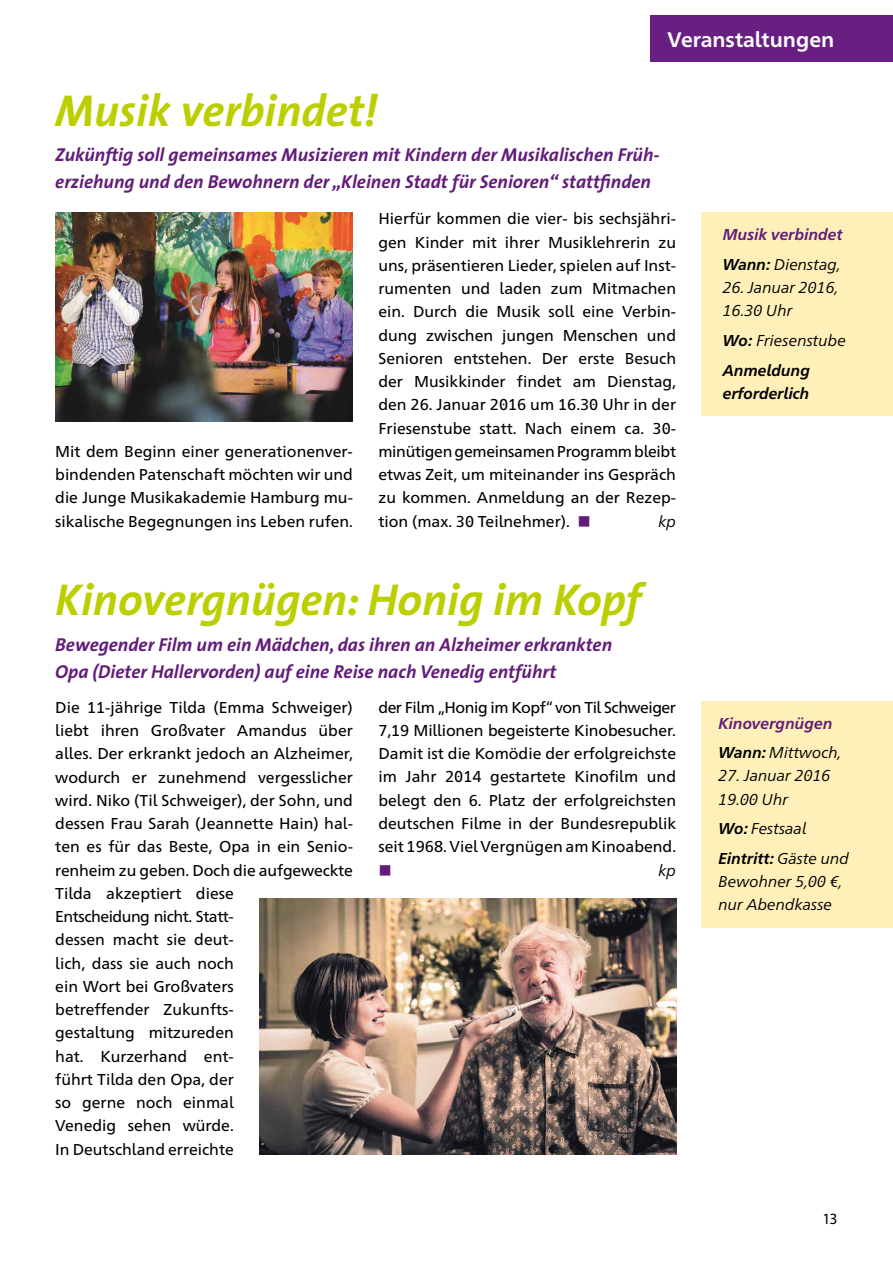
<style>
.page{position:relative;width:893px;height:1263px;background:#fff}
.page>*{position:absolute;margin:0;border:0;box-sizing:border-box;transform-origin:0 0}
.t1{font:italic 700 45px "The Sans";color:#bbcf00}
.t2{font:700 21px "Frutiger Neue 1450 Pro";color:#fff}
.t3{font:italic 700 18.75px/27px "The Sans";color:#621c79}
.t4{font:18px "Wingdings";color:#621c79}
.t5{font:15.75px/23.2px "Frutiger Neue 1450 Pro";color:#000;text-align:justify}
.t6{font:italic 15.75px/23.2px "Frutiger Neue 1450 Pro";color:#000}
.t7{font:italic 700 15.75px/29.7px "Frutiger Neue 1450 Pro";color:#621c79}
.t8{font:italic 700 15.75px/29.7px "Frutiger Neue 1450 Pro";color:#000}
.t9{font:15.75px "Myriad Pro";color:#000}
.s1{color:#621c79}
.s2{color:#000}
.s3{font-weight:400;color:#000}
.s4{font-weight:400}
.s5{font-weight:700}
</style>
<div class="page">
<div style="left:651px;top:15px;width:242px;height:47px;background:#691f82"></div>
<div style="left:702px;top:212px;width:191px;height:204px;background:#fff0b9"></div>
<div style="left:702px;top:701px;width:191px;height:226px;background:#fff0b9"></div>
<img style="left:55px;top:212px;width:298px;height:210px">
<img style="left:259px;top:899px;width:417px;height:255px">
<h2 class="t2" style="left:668px;top:24px;width:168px">Veranstaltungen</h2>
<h1 class="t1" style="left:55px;top:73px;width:324px">Musik verbindet!</h1>
<p class="t3" style="left:55px;top:141px;width:606px">Zukünftig soll gemeinsames Musizieren mit Kindern der Musikalischen Früh&shy;erziehung und den Bewohnern der „Kleinen Stadt für Senioren“ stattfinden</p>
<p class="t5" style="left:55px;top:439px;width:299px">Mit dem Beginn einer generationenver&shy;bindenden Patenschaft möchten wir und die Junge Musikakademie Hamburg mu&shy;sikalische Begegnungen ins Leben rufen.</p>
<p class="t5" style="left:378px;top:206px;width:299px">Hierfür kommen die vier- bis sechsjähri&shy;gen Kinder mit ihrer Musiklehrerin zu uns, präsentieren Lieder, spielen auf Inst&shy;rumenten und laden zum Mitmachen ein. Durch die Musik soll eine Verbin&shy;dung zwischen jungen Menschen und Senioren entstehen. Der erste Besuch der Musikkinder findet am Dienstag, den 26. Januar 2016 um 16.30 Uhr in der Friesenstube statt. Nach einem ca. 30- minütigen gemeinsamen Programm bleibt etwas Zeit, um miteinander ins Gespräch zu kommen. Anmeldung an der Rezep&shy;tion (max. 30 Teilnehmer). <span class="s1">■</span></p>
<p class="t6" style="left:658px;top:508px;width:19px">kp</p>
<h1 class="t1" style="left:55px;top:562px;width:588px">Kinovergnügen: Honig im Kopf</h1>
<p class="t3" style="left:55px;top:631px;width:558px">Bewegender Film um ein Mädchen, das ihren an Alzheimer erkrankten<br>Opa (Dieter Hallervorden) auf eine Reise nach Venedig entführt</p>
<p class="t5" style="left:55px;top:694px;width:299px;text-align:left">Die 11-jährige Tilda (Emma Schweiger) liebt ihren Großvater Amandus über alles. Der erkrankt jedoch an Alzheimer, wodurch er zunehmend vergesslicher wird. Niko (Til Schweiger), der Sohn, und dessen Frau Sarah (Jeannette Hain) hal&shy;ten es für das Beste, Opa in ein Senio&shy;renheim zu geben. Doch die aufgeweckte<br>Tilda akzeptiert diese<br>Entscheidung nicht. Statt-<br>dessen macht sie deut-<br>lich, dass sie auch noch<br>ein Wort bei Großvaters<br>betreffender Zukunfts-<br>gestaltung mitzureden<br>hat. Kurzerhand ent-<br>führt Tilda den Opa, der<br>so gerne noch einmal<br>Venedig sehen würde.<br>In Deutschland erreichte</p>
<p class="t5" style="left:378px;top:694px;width:299px">der Film „Honig im Kopf“ von Til Schweiger 7,19 Millionen begeisterte Kinobesucher.<br>Damit ist die Komödie der erfolgreichste im Jahr 2014 gestartete Kinofilm und belegt den 6. Platz der erfolgreichsten deutschen Filme in der Bundesrepublik seit 1968. Viel Vergnügen am Kinoabend.</p>
<p class="t4" style="left:378px;top:860px;width:15px">■</p>
<p class="t6" style="left:658px;top:857px;width:19px">kp</p>
<p class="t7" style="left:723px;top:219px;width:122px">Musik verbindet<br><span class="s2">Wann:</span> <span class="s3">Dienstag,</span></p>
<p class="t6" style="left:723px;top:275px;width:117px">26. Januar 2016,<br>16.30 Uhr</p>
<p class="t8" style="left:723px;top:325px;width:125px">Wo: <span class="s4">Friesenstube<br></span>Anmeldung</p>
<p class="t8" style="left:723px;top:378px;width:88px">erforderlich</p>
<p class="t7" style="left:719px;top:707px;width:124px">Kinovergnügen<br><span class="s2">Wann:</span> <span class="s3">Mittwoch,</span></p>
<p class="t6" style="left:719px;top:763px;width:113px">27. Januar 2016<br>19.00 Uhr</p>
<p class="t6" style="left:719px;top:813px;width:132px;line-height:29.7px"><span class="s5">Wo:</span> Festsaal<br><span class="s5">Eintritt:</span> Gäste und</p>
<p class="t6" style="left:719px;top:869px;width:125px">Bewohner 5,00 €, nur Abendkasse</p>
<p class="t9" style="left:822px;top:1209px;width:17px">13</p>
</div>
